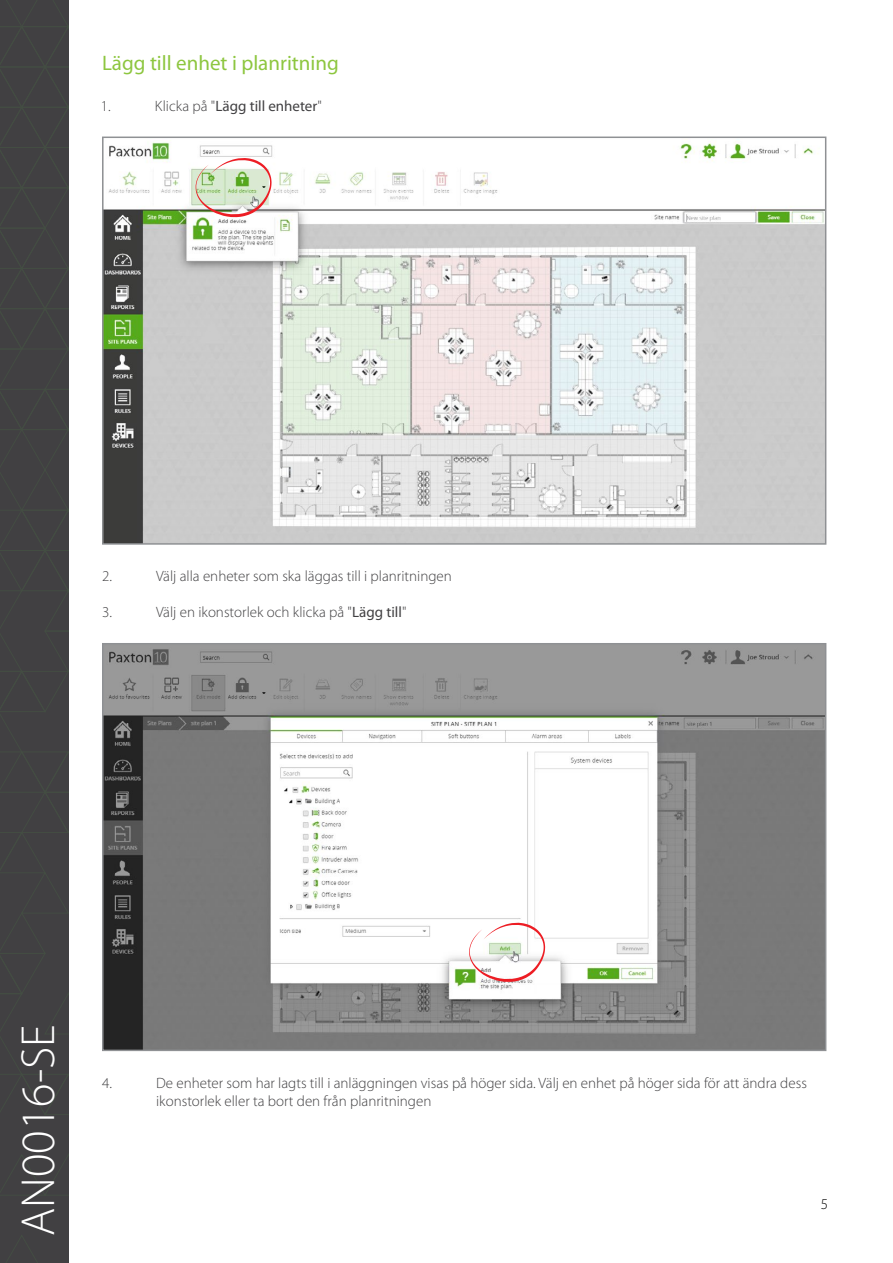
<style>
.page{position:relative;width:893px;height:1263px;background:#fff}
.page>*{position:absolute;margin:0;border:0;box-sizing:border-box;transform-origin:0 0}
.t1{font:300 48px "Myriad Pro";color:#fff}
.t2{font:21px "Myriad Pro";color:#8dc63f}
.t3{font:300 15px/18px "Myriad Pro";color:#414042}
.t4{font:15px "Myriad Pro";color:#414042}
.t5{font:300 15px "Myriad Pro";color:#000}
.s1{font-weight:300}
.s2{font-weight:400}
</style>
<div class="page">
<div style="left:0;top:0;width:69px;height:1263px;background:#414042"></div>
<svg style="left:7px;top:1235px;width:31px;height:28px"></svg>
<svg style="left:0;top:0;width:68px;height:1196px"></svg>
<img style="left:105px;top:142px;width:718px;height:400px">
<div style="left:102px;top:137px;width:724px;height:408px;border:2px solid #8f9194"></div>
<img style="left:105px;top:646px;width:718px;height:402px">
<div style="left:102px;top:643px;width:724px;height:408px;border:2px solid #8f9194"></div>
<svg style="left:196px;top:158px;width:76px;height:59px"></svg>
<svg style="left:469px;top:922px;width:76px;height:60px"></svg>
<h2 class="t2" style="left:102px;top:50px;width:238px">Lägg till enhet i planritning</h2>
<p class="t3" style="left:101px;top:97px;width:11px">1.</p>
<p class="t4" style="left:155px;top:97px;width:168px"><span class="s1">Klicka på "</span>Lägg till enheter<span class="s1">"</span></p>
<p class="t3" style="left:102px;top:567px;width:11px">2.</p>
<p class="t3" style="left:156px;top:567px;width:297px">Välj alla enheter som ska läggas till i planritningen</p>
<p class="t3" style="left:102px;top:603px;width:11px">3.</p>
<p class="t3" style="left:156px;top:603px;width:252px">Välj en ikonstorlek och klicka på "<span class="s2">Lägg till</span>"</p>
<h1 class="t1" style="left:9px;top:1236px;width:213px;rotate:-90deg">AN0016-SE</h1>
<p class="t3" style="left:102px;top:1074px;width:11px">4.</p>
<p class="t3" style="left:156px;top:1074px;width:652px">De enheter som har lagts till i anläggningen visas på höger sida. Välj en enhet på höger sida för att ändra dess ikonstorlek eller ta bort den från planritningen</p>
<p class="t5" style="left:821px;top:1195px;width:9px">5</p>
</div>
